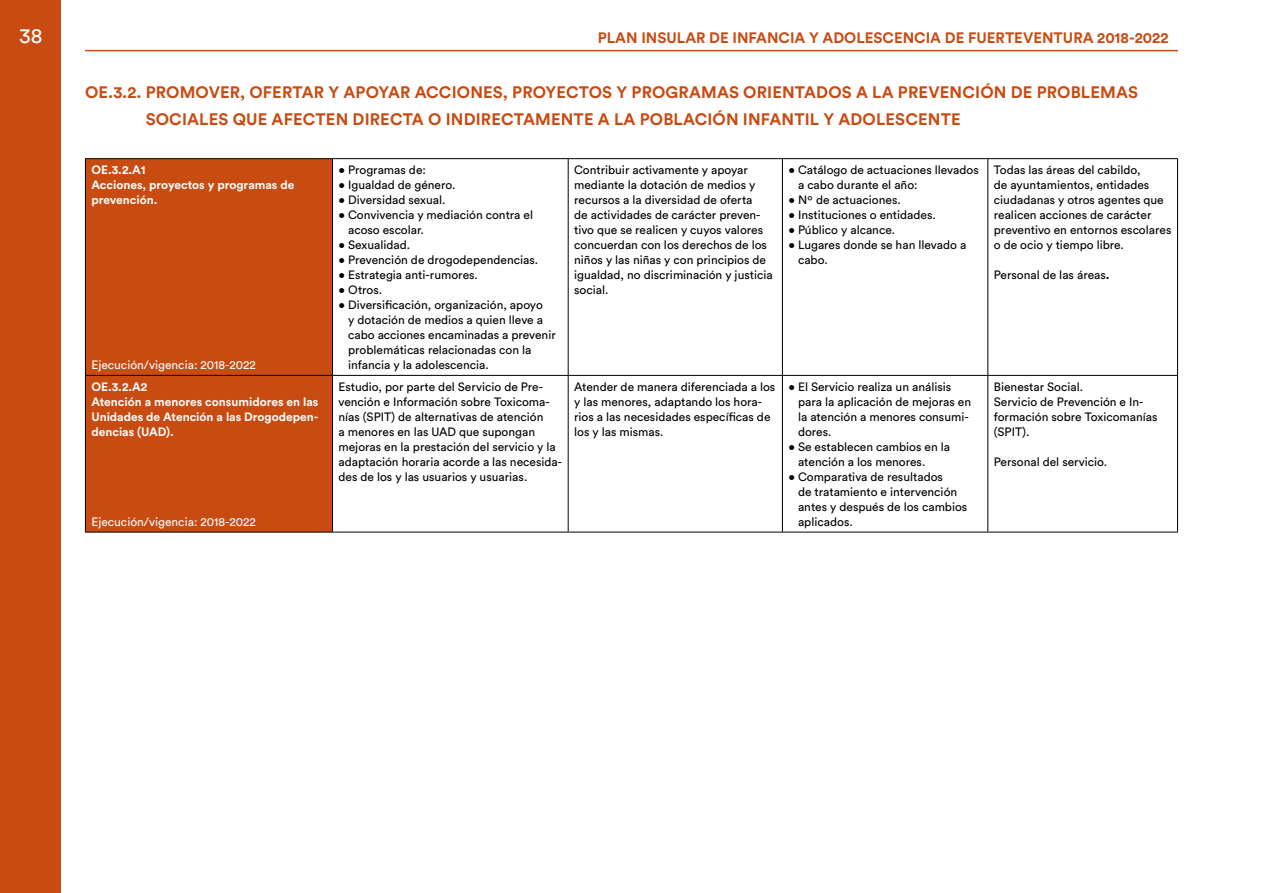
<style>
.page{position:relative;width:1263px;height:893px;background:#fff}
.page>*{position:absolute;margin:0;border:0;box-sizing:border-box;transform-origin:0 0}
.t1{font:21px "Circular Std";color:#fff}
.t2{font:700 16.5px "Circular Std";letter-spacing:.01em;color:#c84b12}
.t3{font:700 15px "Circular Std";color:#c84b12}
.t4{font:12px/15px "Circular Std";color:#000}
.t5{font:700 12px/15px "Circular Std";color:#fff}
.t6{font:12px "Circular Std";color:#fff}
.s1{font-weight:700}
</style>
<div class="page">
<div style="left:0;top:0;width:61px;height:893px;background:#c84b12"></div>
<hr style="left:85px;top:50px;width:1093px;height:1px;background:#c84b12">
<div style="left:86px;top:159px;width:246px;height:373px;background:#c84b12"></div>
<hr style="left:85px;top:158px;width:247px;height:1px;background:#000">
<hr style="left:332px;top:158px;width:236px;height:1px;background:#000">
<hr style="left:568px;top:158px;width:214px;height:1px;background:#000">
<hr style="left:782px;top:158px;width:206px;height:1px;background:#000">
<hr style="left:988px;top:158px;width:190px;height:1px;background:#000">
<hr style="left:85px;top:375px;width:247px;height:1px;background:#000">
<hr style="left:332px;top:375px;width:236px;height:1px;background:#000">
<hr style="left:568px;top:375px;width:214px;height:1px;background:#000">
<hr style="left:782px;top:375px;width:206px;height:1px;background:#000">
<hr style="left:988px;top:375px;width:190px;height:1px;background:#000">
<hr style="left:85px;top:532px;width:247px;height:1px;background:#000">
<hr style="left:332px;top:532px;width:236px;height:1px;background:#000">
<hr style="left:568px;top:532px;width:214px;height:1px;background:#000">
<hr style="left:782px;top:532px;width:206px;height:1px;background:#000">
<hr style="left:988px;top:532px;width:190px;height:1px;background:#000">
<hr style="left:85px;top:159px;width:1px;height:216px;background:#000">
<hr style="left:85px;top:376px;width:1px;height:156px;background:#000">
<hr style="left:332px;top:159px;width:1px;height:216px;background:#000">
<hr style="left:568px;top:159px;width:1px;height:216px;background:#000">
<hr style="left:782px;top:159px;width:1px;height:216px;background:#000">
<hr style="left:987px;top:159px;width:1px;height:216px;background:#000">
<hr style="left:1177px;top:159px;width:1px;height:216px;background:#000">
<hr style="left:332px;top:376px;width:1px;height:156px;background:#000">
<hr style="left:568px;top:376px;width:1px;height:156px;background:#000">
<hr style="left:782px;top:376px;width:1px;height:156px;background:#000">
<hr style="left:987px;top:376px;width:1px;height:156px;background:#000">
<hr style="left:1177px;top:376px;width:1px;height:156px;background:#000">
<h1 class="t1" style="left:19px;top:23px;width:25px">38</h1>
<p class="t3" style="left:598px;top:28px;width:572px">PLAN INSULAR DE INFANCIA Y ADOLESCENCIA DE FUERTEVENTURA 2018-2022</p>
<h2 class="t2" style="left:85px;top:82px;width:84px">OE.3.2. PROMOVER</h2>
<h2 class="t2" style="left:240px;top:82px;width:21px">, OFERTAR</h2>
<h2 class="t2" style="left:328px;top:82px;width:28px">Y APOYAR</h2>
<h2 class="t2" style="left:415px;top:82px;width:12px">ACCIONES</h2>
<h2 class="t2" style="left:503px;top:82px;width:22px">, PROYECTOS</h2>
<h2 class="t2" style="left:616px;top:82px;width:27px">Y PRO</h2>
<h2 class="t2" style="left:665px;top:82px;width:26px">GRAMAS</h2>
<h2 class="t2" style="left:743px;top:82px;width:12px">ORIENTADOS</h2>
<h2 class="t2" style="left:856px;top:82px;width:53px">ALA PREVENCI</h2>
<h2 class="t2" style="left:980px;top:82px;width:69px">ÓNDE PROBLEMAS</h2>
<h2 class="t2" style="left:146px;top:109px;width:12px">SOCIALES</h2>
<h2 class="t2" style="left:233px;top:109px;width:51px">QUE AFECTEN</h2>
<h2 class="t2" style="left:353px;top:109px;width:11px">DIRECTA</h2>
<h2 class="t2" style="left:428px;top:109px;width:29px">O INDIRECTAMENTE</h2>
<h2 class="t2" style="left:598px;top:109px;width:53px">ALA POBLACI</h2>
<h2 class="t2" style="left:713px;top:109px;width:41px">ÓN INFANTIL</h2>
<h2 class="t2" style="left:823px;top:109px;width:28px">Y ADOLESCENTE</h2>
<p class="t5" style="left:91px;top:162px;width:204px">OE.3.2.A1<br>ACCIONES, PROYECTOS Y PROGRAMAS DE<br>PREVENCIÓN.</p>
<p class="t4" style="left:574px;top:162px;width:200px">Contribuir activamente y apoyar mediante la dotación de medios y recursos a la diversidad de oferta<br>de actividades de carácter preven&shy;tivo que se realicen y cuyos valores concuerdan con los derechos de los niños y las niñas y con principios de igualdad, no discriminación y justicia social.</p>
<p class="t4" style="left:798px;top:162px;width:182px;text-indent:-10px">• Catálogo de actuaciones llevados a cabo durante el año:</p>
<p class="t4" style="left:994px;top:162px;width:179px">Todas las áreas del cabildo,<br>de ayuntamientos, entidades ciudadanas y otros agentes que realicen acciones de carácter preventivo en entornos escolares o de ocio y tiempo libre.</p>
<p class="t4" style="left:994px;top:267px;width:117px">Personal de las áreas<span class="s1">.</span></p>
<p class="t4" style="left:338px;top:162px;width:89px">• Programas de:</p>
<p class="t4" style="left:338px;top:177px;width:119px">• Igualdad de género.</p>
<p class="t4" style="left:338px;top:192px;width:109px">• Diversidad sexual.</p>
<p class="t4" style="left:348px;top:207px;width:186px;text-indent:-10px">• Convivencia y mediación contra el acoso escolar.</p>
<p class="t4" style="left:338px;top:237px;width:73px">• Sexualidad.</p>
<p class="t4" style="left:338px;top:252px;width:201px">• Prevención de drogodependencias.</p>
<p class="t4" style="left:338px;top:267px;width:141px">• Estrategia anti-rumores.</p>
<p class="t4" style="left:338px;top:282px;width:45px">• Otros.</p>
<p class="t4" style="left:348px;top:297px;width:209px;text-indent:-10px">• Diversificación, organización, apoyo<br>y dotación de medios a quien lleve a cabo acciones encaminadas a prevenir problemáticas relacionadas con la infancia y la adolescencia.</p>
<p class="t4" style="left:788px;top:192px;width:114px">• Nº de actuaciones.</p>
<p class="t4" style="left:788px;top:207px;width:149px">• Instituciones o entidades.</p>
<p class="t4" style="left:788px;top:222px;width:108px">• Público y alcance.</p>
<p class="t4" style="left:798px;top:237px;width:170px;text-indent:-10px">• Lugares donde se han llevado a cabo.</p>
<p class="t6" style="left:91px;top:358px;width:166px">Ejecución/vigencia: 2018-2022</p>
<p class="t5" style="left:91px;top:379px;width:228px">OE.3.2.A2<br>ATENCIÓN A MENORES CONSUMIDORES EN LAS<br>UNIDADES DE ATENCIÓN A LAS DROGODEPEN-<br>DENCIAS (UAD).</p>
<p class="t6" style="left:91px;top:515px;width:166px">Ejecución/vigencia: 2018-2022</p>
<p class="t4" style="left:338px;top:379px;width:225px">Estudio, por parte del Servicio de Pre&shy;vención e Información sobre Toxicoma&shy;nías (SPIT) de alternativas de atención<br>a menores en las UAD que supongan mejoras en la prestación del servicio y la adaptación horaria acorde a las necesida&shy;des de los y las usuarios y usuarias.</p>
<p class="t4" style="left:574px;top:379px;width:203px">Atender de manera diferenciada a los y las menores, adaptando los hora&shy;rios a las necesidades específicas de los y las mismas.</p>
<p class="t4" style="left:798px;top:379px;width:175px;text-indent:-10px">• El Servicio realiza un análisis para la aplicación de mejoras en la atención a menores consumi&shy;dores.</p>
<p class="t4" style="left:798px;top:439px;width:154px;text-indent:-10px">• Se establecen cambios en la atención a los menores.</p>
<p class="t4" style="left:798px;top:469px;width:171px;text-indent:-10px">• Comparativa de resultados<br>de tratamiento e intervención antes y después de los cambios aplicados.</p>
<p class="t4" style="left:994px;top:379px;width:165px">Bienestar Social.<br>Servicio de Prevención e In&shy;formación sobre Toxicomanías (SPIT).</p>
<p class="t4" style="left:994px;top:454px;width:115px">Personal del servicio.</p>
</div>
